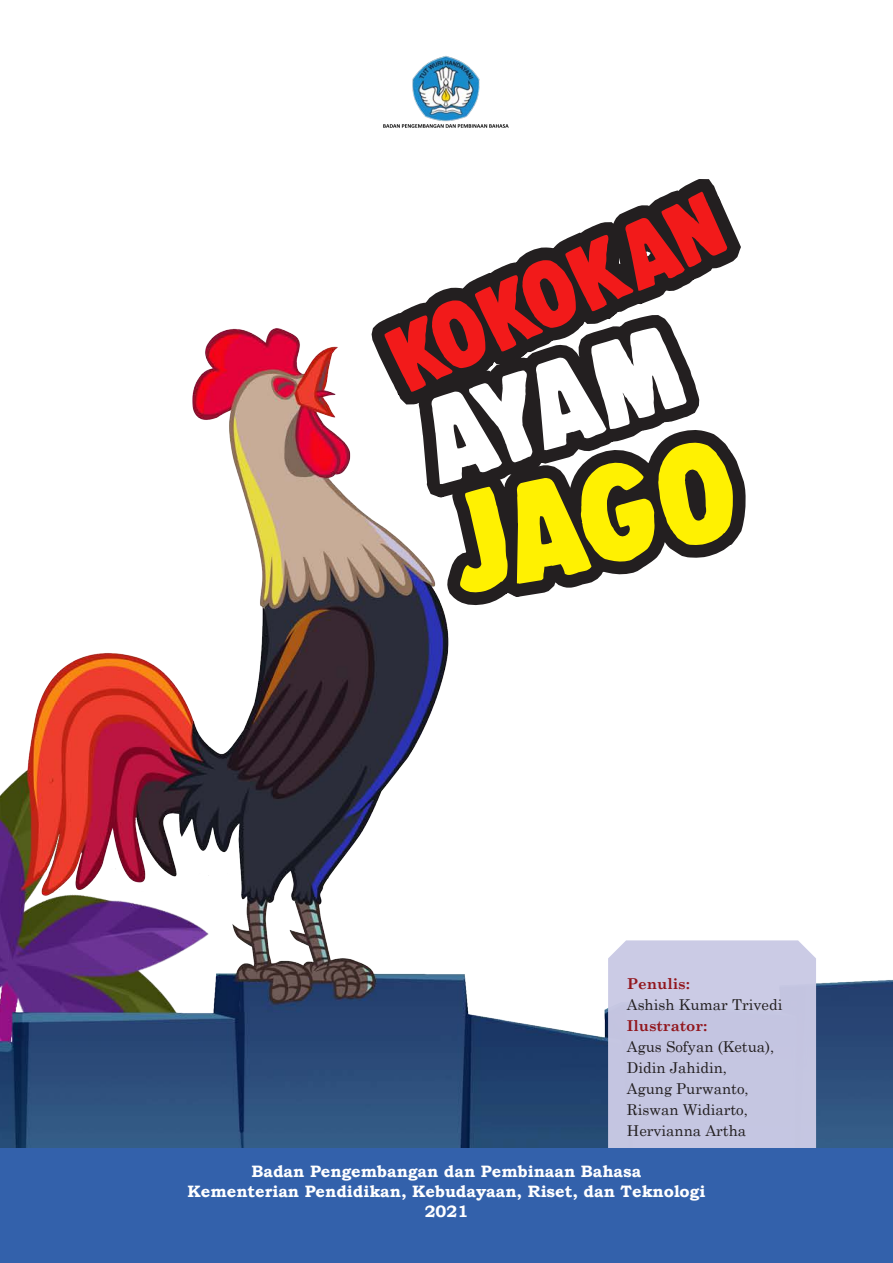
<style>
.page{position:relative;width:893px;height:1263px;background:#fff}
.page>*{position:absolute;margin:0;border:0;box-sizing:border-box;transform-origin:0 0}
.t1{font:141px "DK Display Patrol";color:#fff101}
.t2{font:120.75px "DK Display Patrol";color:#fff}
.t3{font:93.9px "DK Display Patrol";color:#f21a1a}
.t4{font:700 16.5px "Bookman Old Style";color:#fff}
.t5{font:15px "Century Schoolbook";color:#231f20}
.t6{font:700 15px "Century Schoolbook";color:#92161d}
</style>
<div class="page">
<img style="left:0;top:328px;width:893px;height:820px">
<div style="left:758px;top:940px;width:58px;height:208px;background:#c5c6e1"></div>
<div style="left:0;top:1148px;width:893px;height:115px;background:#3361ab"></div>
<svg style="left:355px;top:62px;width:410px;height:1073px"></svg>
<svg style="left:395px;top:204px;width:35px;height:770px"></svg>
<svg style="left:430px;top:56px;width:328px;height:1092px"></svg>
<p class="t3" style="left:372px;top:315px;width:356px;rotate:-24deg">KOKOKAN</p>
<p class="t2" style="left:402px;top:380px;width:270px;rotate:-18deg">AYAM</p>
<p class="t1" style="left:431px;top:469px;width:296px;rotate:-12deg">JAGO</p>
<p class="t6" style="left:627px;top:972px;width:65px">Penulis:</p>
<p class="t5" style="left:627px;top:992px;width:157px">Ashish Kumar Trivedi</p>
<p class="t6" style="left:627px;top:1014px;width:82px">Ilustrator:</p>
<p class="t5" style="left:627px;top:1034px;width:149px">Agus Sofyan (Ketua),</p>
<p class="t5" style="left:627px;top:1055px;width:102px">Didin Jahidin,</p>
<p class="t5" style="left:627px;top:1076px;width:123px">Agung Purwanto,</p>
<p class="t5" style="left:627px;top:1097px;width:123px">Riswan Widiarto,</p>
<p class="t5" style="left:627px;top:1118px;width:121px">Hervianna Artha</p>
<p class="t4" style="left:252px;top:1160px;width:391px">Badan Pengembangan dan Pembinaan Bahasa</p>
<p class="t4" style="left:188px;top:1179px;width:519px">Kementerian Pendidikan, Kebudayaan, Riset, dan Teknologi</p>
<p class="t4" style="left:425px;top:1199px;width:45px">2021</p>
</div>
